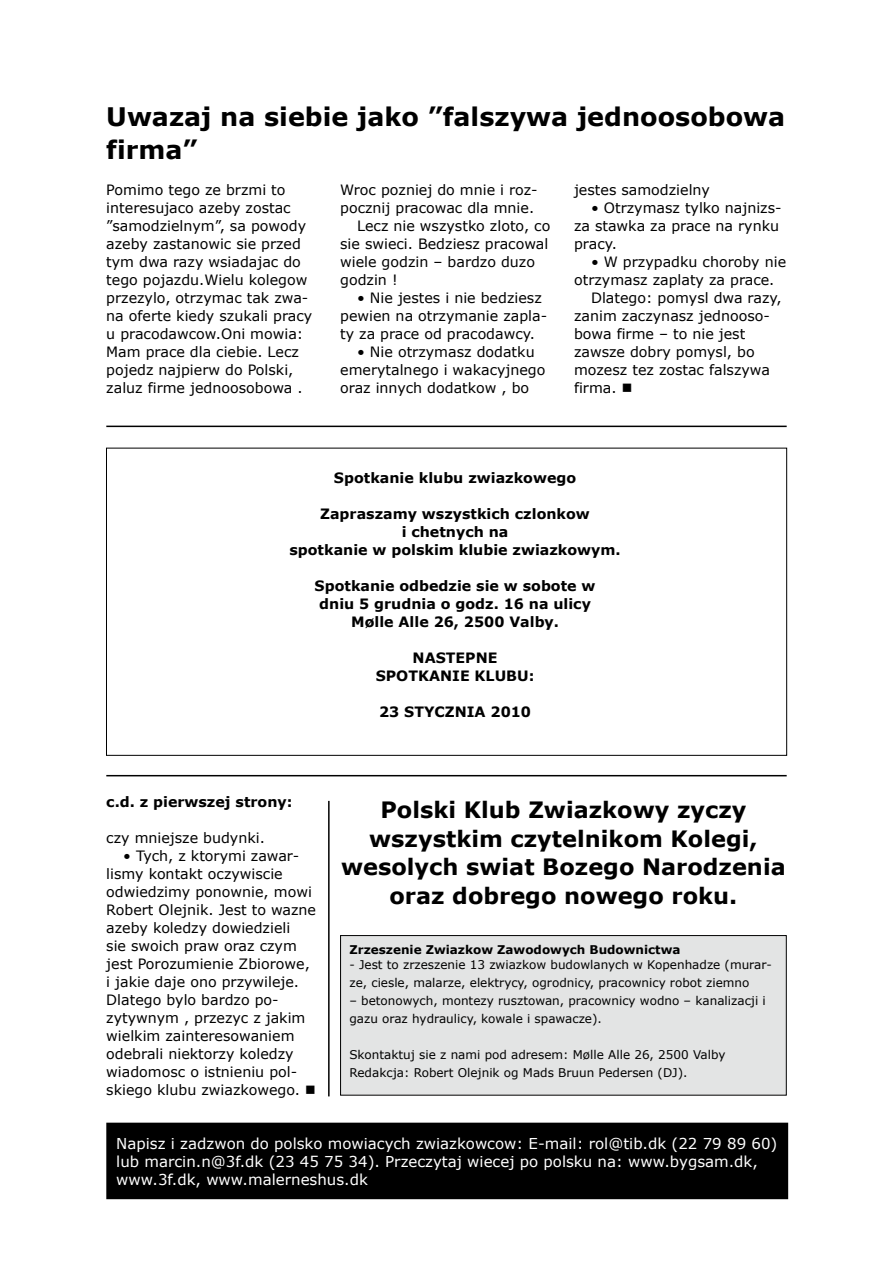
<style>
.page{position:relative;width:893px;height:1263px;background:#fff}
.page>*{position:absolute;margin:0;border:0;box-sizing:border-box;transform-origin:0 0}
.t1{font:700 25.5px/33px "Verdana";color:#000}
.t2{font:700 22.5px/28.5px "Verdana";color:#000;text-align:center}
.t3{font:15px/18px "Verdana";color:#fff}
.t4{font:14.25px/18px "Verdana";color:#000}
.t5{font:700 14.25px/18px "Verdana";color:#000;text-align:center}
.t6{font:12px/18px "Verdana";color:#000}
.t7{font:700 12px "Verdana";color:#000}
</style>
<div class="page">
<div style="left:107px;top:1123px;width:680px;height:75px;background:#000"></div>
<div style="left:106px;top:1123px;width:682px;height:76px;border:2px solid #000"></div>
<div style="left:341px;top:935px;width:445px;height:160px;background:#e3e4e4"></div>
<div style="left:340px;top:935px;width:447px;height:160px;border:1px solid #000"></div>
<hr style="left:106px;top:775px;width:681px;height:1px;background:#000">
<hr style="left:106px;top:426px;width:681px;height:1px;background:#000">
<hr style="left:328px;top:801px;width:2px;height:295px;background:#000">
<h1 class="t1" style="left:106px;top:99px;width:680px">Uwazaj na siebie jako ”falszywa jednoosobowa firma”</h1>
<p class="t4" style="left:340px;top:180px;width:199px">Wroc pozniej do mnie i roz-</p>
<p class="t4" style="left:340px;top:198px;width:195px">pocznij pracowac dla mnie.</p>
<p class="t4" style="left:357px;top:216px;width:195px">Lecz nie wszystko zloto, co</p>
<p class="t4" style="left:340px;top:234px;width:210px">sie swieci. Bedziesz pracowal</p>
<p class="t4" style="left:340px;top:252px;width:196px">wiele godzin – bardzo duzo</p>
<p class="t4" style="left:340px;top:270px;width:59px">godzin !</p>
<p class="t4" style="left:340px;top:288px;width:209px;text-indent:17px">• Nie jestes i nie bedziesz pewien na otrzymanie zapla&shy;ty za prace od pracodawcy.</p>
<p class="t4" style="left:340px;top:342px;width:207px;text-indent:17px">• Nie otrzymasz dodatku emerytalnego i wakacyjnego oraz innych dodatkow , bo</p>
<p class="t4" style="left:574px;top:180px;width:137px">jestes samodzielny</p>
<p class="t4" style="left:574px;top:198px;width:209px;text-indent:17px">• Otrzymasz tylko najnizs&shy;za stawka za prace na rynku pracy.</p>
<p class="t4" style="left:591px;top:252px;width:197px">• W przypadku choroby nie</p>
<p class="t4" style="left:574px;top:270px;width:202px">otrzymasz zaplaty za prace.</p>
<p class="t4" style="left:591px;top:288px;width:192px">Dlatego: pomysl dwa razy,</p>
<p class="t4" style="left:574px;top:306px;width:197px">zanim zaczynasz jednooso-</p>
<p class="t4" style="left:574px;top:324px;width:173px">bowa firme – to nie jest</p>
<p class="t4" style="left:574px;top:342px;width:182px">zawsze dobry pomysl, bo</p>
<p class="t4" style="left:574px;top:360px;width:197px">mozesz tez zostac falszywa</p>
<p class="t4" style="left:574px;top:378px;width:60px">firma. ■</p>
<p class="t4" style="left:106px;top:180px;width:207px">Pomimo tego ze brzmi to interesujaco azeby zostac ”samodzielnym”, sa powody azeby zastanowic sie przed tym dwa razy wsiadajac do tego pojazdu.Wielu kolegow przezylo, otrzymac tak zwa&shy;na oferte kiedy szukali pracy u pracodawcow.Oni mowia:<br>Mam prace dla ciebie. Lecz pojedz najpierw do Polski, zaluz firme jednoosobowa .</p>
<p class="t5" style="left:334px;top:468px;width:244px">Spotkanie klubu zwiazkowego</p>
<p class="t5" style="left:289px;top:504px;width:333px">Zapraszamy wszystkich czlonkow<br>i chetnych na<br>spotkanie w polskim klubie zwiazkowym.</p>
<p class="t5" style="left:315px;top:576px;width:282px">Spotkanie odbedzie sie w sobote w dniu 5 grudnia o godz. 16 na ulicy<br>Mølle Alle 26, 2500 Valby.</p>
<p class="t5" style="left:376px;top:648px;width:160px">NASTEPNE<br>SPOTKANIE KLUBU:</p>
<p class="t5" style="left:379px;top:702px;width:153px">23 STYCZNIA 2010</p>
<p class="t5" style="left:106px;top:792px;width:188px">c.d. z pierwszej strony:</p>
<h2 class="t2" style="left:341px;top:795px;width:446px">Polski Klub Zwiazkowy zyczy wszystkim czytelnikom Kolegi, wesolych swiat Bozego Narodzenia oraz dobrego nowego roku.</h2>
<p class="t4" style="left:106px;top:828px;width:160px">czy mniejsze budynki.</p>
<p class="t4" style="left:106px;top:846px;width:211px;text-indent:17px">• Tych, z ktorymi zawar&shy;lismy kontakt oczywiscie odwiedzimy ponownie, mowi<br>Robert Olejnik. Jest to wazne azeby koledzy dowiedzieli<br>sie swoich praw oraz czym jest Porozumienie Zbiorowe, i jakie daje ono przywileje.<br>Dlatego bylo bardzo po&shy;zytywnym , przezyc z jakim wielkim zainteresowaniem odebrali niektorzy koledzy wiadomosc o istnieniu pol&shy;skiego klubu zwiazkowego. ■</p>
<p class="t7" style="left:349px;top:942px;width:333px">Zrzeszenie Zwiazkow Zawodowych Budownictwa</p>
<p class="t6" style="left:349px;top:955px;width:424px">- Jest to zrzeszenie 13 zwiazkow budowlanych w Kopenhadze (murar&shy;ze, ciesle, malarze, elektrycy, ogrodnicy, pracownicy robot ziemno</p>
<p class="t6" style="left:349px;top:991px;width:418px">– betonowych, montezy rusztowan, pracownicy wodno – kanalizacji i gazu oraz hydraulicy, kowale i spawacze).</p>
<p class="t6" style="left:349px;top:1045px;width:378px">Skontaktuj sie z nami pod adresem: Mølle Alle 26, 2500 Valby<br>Redakcja: Robert Olejnik og Mads Bruun Pedersen (DJ).</p>
<p class="t3" style="left:116px;top:1134px;width:663px">Napisz i zadzwon do polsko mowiacych zwiazkowcow: E-mail: rol@tib.dk (22 79 89 60) lub marcin.n@3f.dk (23 45 75 34). Przeczytaj wiecej po polsku na: www.bygsam.dk, www.3f.dk, www.malerneshus.dk</p>
</div>
